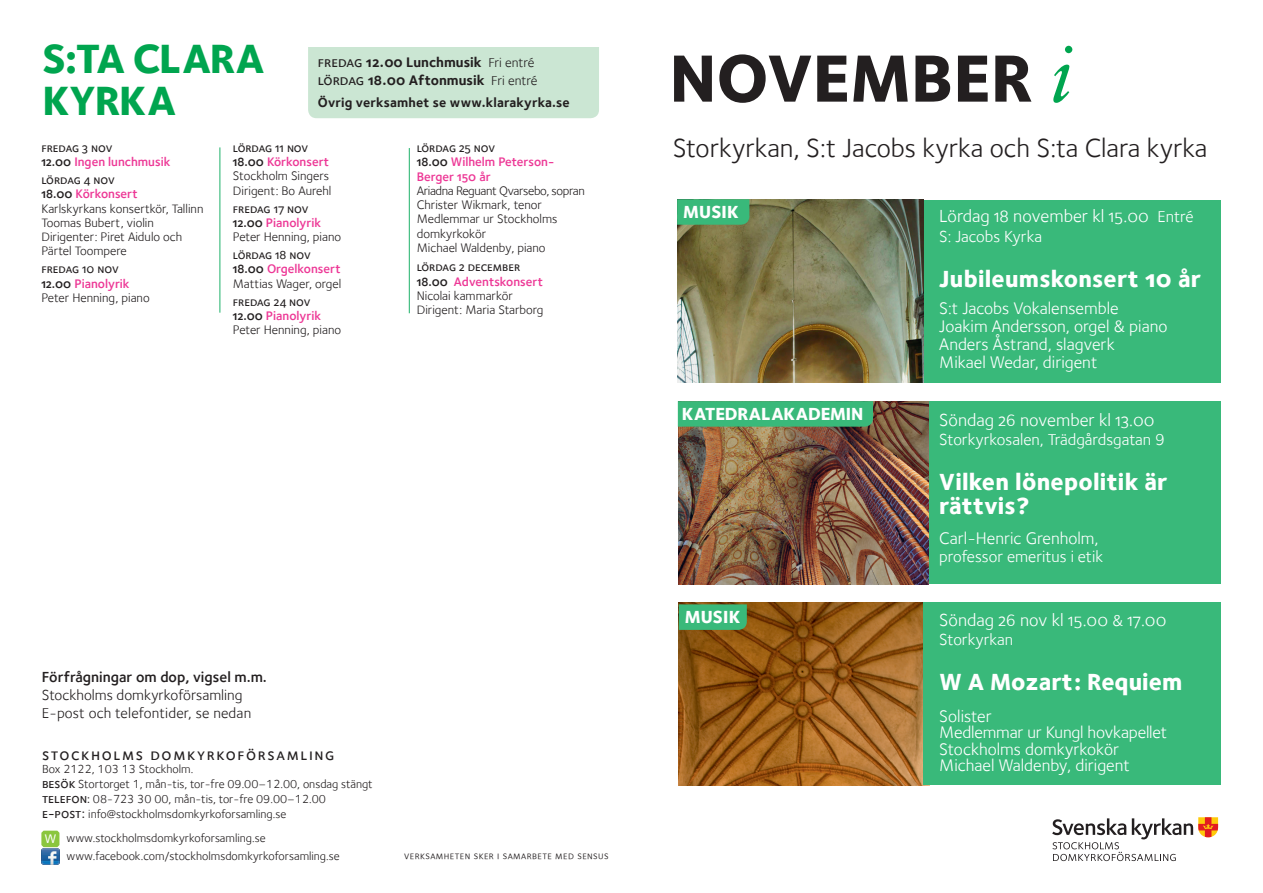
<style>
.page{position:relative;width:1263px;height:893px;background:#fff}
.page>*{position:absolute;margin:0;border:0;box-sizing:border-box;transform-origin:0 0}
.t1{font:69px "Foundry Sterling Extra Bld Expert";color:#231f20}
.t2{font:42px/42px "Foundry Sterling Extra Bold OSF";letter-spacing:-.03em;color:#00a54f}
.t3{font:27px "Foundry Sterling Book OSF";color:#231f20}
.t4{font:24px/24px "Foundry Sterling Extra Bold OSF";letter-spacing:.01em;color:#fff}
.t5{font:800 24px "Foundry Sterling";color:#fff}
.t6{font:18px "Foundry Sterling Book OSF";color:#fff}
.t7{font:18px "Foundry Sterling Extra Bold OSF";letter-spacing:-.01em;color:#fff}
.t8{font:18px "Foundry Sterling Extra Bold OSF";letter-spacing:.01em;color:#fff}
.t9{font:17.25px/18px "Foundry Sterling";color:#fff}
.t10{font:16.5px "Foundry Sterling";color:#fff}
.t11{font:16.5px "Foundry Sterling Medium Expert";letter-spacing:.1em;color:#231f20}
.t12{font:16.5px "Foundry Sterling Book OSF";color:#fff}
.t13{font:15px/18px "Foundry Sterling";color:#231f20}
.t14{font:15px "Foundry Sterling Demi OSF";color:#231f20}
.t15{font:14.25px/18px "Foundry Sterling Bold OSF";color:#231f20}
.t16{font:13.5px "Foundry Sterling Bold OSF";letter-spacing:.01em;color:#231f20}
.t17{font:12.75px/14.2px "Foundry Sterling";color:#231f20}
.t18{font:12.75px/14.2px "Foundry Sterling Demi OSF";color:#ed3896}
.t19{font:12.75px "Foundry Sterling Medium Expert";color:#231f20}
.t20{font:12px/15px "Foundry Sterling";color:#231f20}
.t21{font:12px "Arial";color:#fff}
.t22{font:10.5px "Foundry Sterling Book Expert";letter-spacing:.04em;color:#231f20}
.s1{font-family:"Foundry Sterling Medium Expert";font-size:15px}
.s2{font-family:"Foundry Sterling";font-size:13.5px}
.s3{color:#231f20}
.s4{font-family:"Foundry Sterling Medium Expert";font-size:13.5px}
.s5{font-family:"Foundry Sterling Medium Expert"}
.s6{font-family:"Sabon LT";font-style:italic;font-size:81px;color:#00a54f}
.s7{font-size:16.5px}
</style>
<div class="page">
<img style="left:679px;top:602px;width:244px;height:183px">
<div style="left:923px;top:200px;width:298px;height:183px;background:#39b97a"></div>
<svg style="left:1052px;top:817px;width:166px;height:44px"></svg>
<hr style="left:409px;top:148px;width:1px;height:165px;background:#1eb26a">
<hr style="left:220px;top:147px;width:1px;height:166px;background:#1eb26a">
<svg style="left:41px;top:831px;width:18px;height:16px"></svg>
<div style="left:308px;top:38px;width:291px;height:80px;background:#cbe6d3;border-radius:9px"></div>
<div style="left:308px;top:3px;width:291px;height:44px;background:#fff"></div>
<img style="left:41px;top:849px;width:19px;height:16px">
<img style="left:678px;top:200px;width:246px;height:182px">
<svg style="left:677px;top:199px;width:72px;height:26px;background:#3ab678"></svg>
<div style="left:928px;top:401px;width:292px;height:183px;background:#39b97a"></div>
<div style="left:923px;top:602px;width:297px;height:183px;background:#39b97a"></div>
<img style="left:679px;top:401px;width:249px;height:183px">
<svg style="left:678px;top:401px;width:195px;height:26px;background:#3ab678"></svg>
<svg style="left:679px;top:604px;width:68px;height:26px;background:#3bb576"></svg>
<h2 class="t2" style="left:43px;top:37px;width:223px">S:TA CLARA<br>KYRKA</h2>
<p class="t15" style="left:318px;top:53px;width:221px"><span class="s1">fredag</span> 12.00 Lunchmusik <span class="s2">Fri entré </span><span class="s1">lördag</span> 18.00 Aftonmusik <span class="s2">Fri entré</span></p>
<p class="t16" style="left:318px;top:95px;width:253px">Övrig verksamhet se www.klarakyrka.se</p>
<p class="t19" style="left:41px;top:140px;width:73px">fredag 3 nov</p>
<p class="t18" style="left:41px;top:155px;width:130px"><span class="s3">12.00</span> Ingen lunchmusik</p>
<p class="t19" style="left:41px;top:172px;width:75px">lördag 4 nov</p>
<p class="t18" style="left:41px;top:187px;width:98px"><span class="s3">18.00</span> Körkonsert</p>
<p class="t17" style="left:41px;top:201px;width:163px">Karlskyrkans konsertkör, Tallinn<br>Toomas Bubert, violin<br>Dirigenter: Piret Aidulo och<br>Pärtel Toompere</p>
<p class="t19" style="left:41px;top:262px;width:79px">fredag 10 nov</p>
<p class="t18" style="left:41px;top:276px;width:90px"><span class="s3">12.00</span> Pianolyrik</p>
<p class="t17" style="left:41px;top:290px;width:110px">Peter Henning, piano</p>
<p class="t19" style="left:233px;top:140px;width:77px">lördag 11 nov</p>
<p class="t18" style="left:233px;top:155px;width:98px"><span class="s3">18.00</span> Körkonsert</p>
<p class="t17" style="left:233px;top:169px;width:100px">Stockholm Singers<br>Dirigent: Bo Aurehl</p>
<p class="t19" style="left:233px;top:201px;width:77px">fredag 17 nov</p>
<p class="t18" style="left:233px;top:215px;width:90px"><span class="s3">12.00</span> Pianolyrik</p>
<p class="t17" style="left:233px;top:230px;width:110px">Peter Henning, piano</p>
<p class="t19" style="left:233px;top:247px;width:79px">lördag 18 nov</p>
<p class="t18" style="left:233px;top:262px;width:109px"><span class="s3">18.00</span> Orgelkonsert</p>
<p class="t17" style="left:233px;top:276px;width:110px">Mattias Wager, orgel</p>
<p class="t19" style="left:233px;top:294px;width:79px">fredag 24 nov</p>
<p class="t18" style="left:233px;top:308px;width:90px"><span class="s3">12.00</span> Pianolyrik</p>
<p class="t17" style="left:233px;top:323px;width:110px">Peter Henning, piano</p>
<p class="t19" style="left:417px;top:140px;width:80px">lördag 25 nov</p>
<p class="t18" style="left:417px;top:155px;width:139px"><span class="s3">18.00</span> Wilhelm Peterson-<br>Berger 150 år</p>
<p class="t17" style="left:417px;top:183px;width:169px">Ariadna Reguant Qvarsebo, sopran<br>Christer Wikmark, tenor<br>Medlemmar ur Stockholms domkyrkokör<br>Michael Waldenby, piano</p>
<p class="t19" style="left:417px;top:260px;width:105px">lördag 2 december</p>
<p class="t18" style="left:417px;top:274px;width:128px"><span class="s3">18.00</span> Adventskonsert</p>
<p class="t17" style="left:417px;top:288px;width:128px">Nicolai kammarkör<br>Dirigent: Maria Starborg</p>
<p class="t14" style="left:42px;top:668px;width:226px">Förfrågningar om dop, vigsel m.m.</p>
<p class="t13" style="left:42px;top:686px;width:211px">Stockholms domkyrkoförsamling<br>E-post och telefontider, se nedan</p>
<p class="t11" style="left:42px;top:744px;width:294px">stockholms domkyrkoförsamling</p>
<p class="t20" style="left:42px;top:762px;width:332px">Box 2122, 103 13 Stockholm.<br><span class="s4">besök</span> Stortorget 1, mån-tis, tor-fre 09.00–12.00, onsdag stängt <span class="s4">telefon</span><span class="s5">:</span> 08-723 30 00, mån-tis, tor-fre 09.00–12.00<br><span class="s4">e-post:</span> info@stockholmsdomkyrkoforsamling.se</p>
<p class="t21" style="left:45px;top:831px;width:13px">W</p>
<p class="t20" style="left:66px;top:829px;width:275px;line-height:18px">www.stockholmsdomkyrkoforsamling.se www.facebook.com/stockholmsdomkyrkoforsamling.se</p>
<p class="t22" style="left:404px;top:849px;width:206px">verksamheten sker i samarbete med sensus</p>
<h1 class="t1" style="left:669px;top:36px;width:405px">NOVEMBER <span class="s6">i</span></h1>
<h3 class="t3" style="left:673px;top:132px;width:536px">Storkyrkan, S:t Jacobs kyrka och S:ta Clara kyrka</h3>
<h3 class="t8" style="left:683px;top:201px;width:57px">MUSIK</h3>
<h3 class="t6" style="left:939px;top:206px;width:256px">Lördag 18 november kl 15.00 <span class="s7">Entré</span></h3>
<p class="t12" style="left:939px;top:226px;width:104px">S: Jacobs Kyrka</p>
<h3 class="t4" style="left:939px;top:266px;width:263px">Jubileumskonsert 10 år</h3>
<h3 class="t9" style="left:939px;top:299px;width:230px">S:t Jacobs Vokalensemble<br>Joakim Andersson, orgel &amp; piano<br>Anders Åstrand, slagverk<br>Mikael Wedar, dirigent</h3>
<h3 class="t7" style="left:682px;top:403px;width:183px">KATEDRALAKADEMIN</h3>
<h3 class="t6" style="left:939px;top:409px;width:217px">Söndag 26 november kl 13.00</h3>
<p class="t10" style="left:939px;top:430px;width:227px">Storkyrkosalen, Trädgårdsgatan 9</p>
<h3 class="t4" style="left:939px;top:469px;width:230px">Vilken lönepolitik är rättvis?</h3>
<h3 class="t9" style="left:939px;top:529px;width:161px">Carl-Henric Grenholm,</h3>
<p class="t10" style="left:939px;top:547px;width:165px">professor emeritus i etik</p>
<h3 class="t8" style="left:685px;top:606px;width:57px">MUSIK</h3>
<h3 class="t6" style="left:939px;top:609px;width:229px">Söndag 26 nov kl 15.00 <span class="s7">&amp;</span> 17.00</h3>
<p class="t10" style="left:939px;top:630px;width:75px">Storkyrkan</p>
<h3 class="t5" style="left:939px;top:667px;width:244px">W A Mozart: Requiem</h3>
<h3 class="t9" style="left:939px;top:708px;width:229px;line-height:16.5px">Solister<br>Medlemmar ur Kungl hovkapellet<br>Stockholms domkyrkokör<br>Michael Waldenby, dirigent</h3>
</div>
